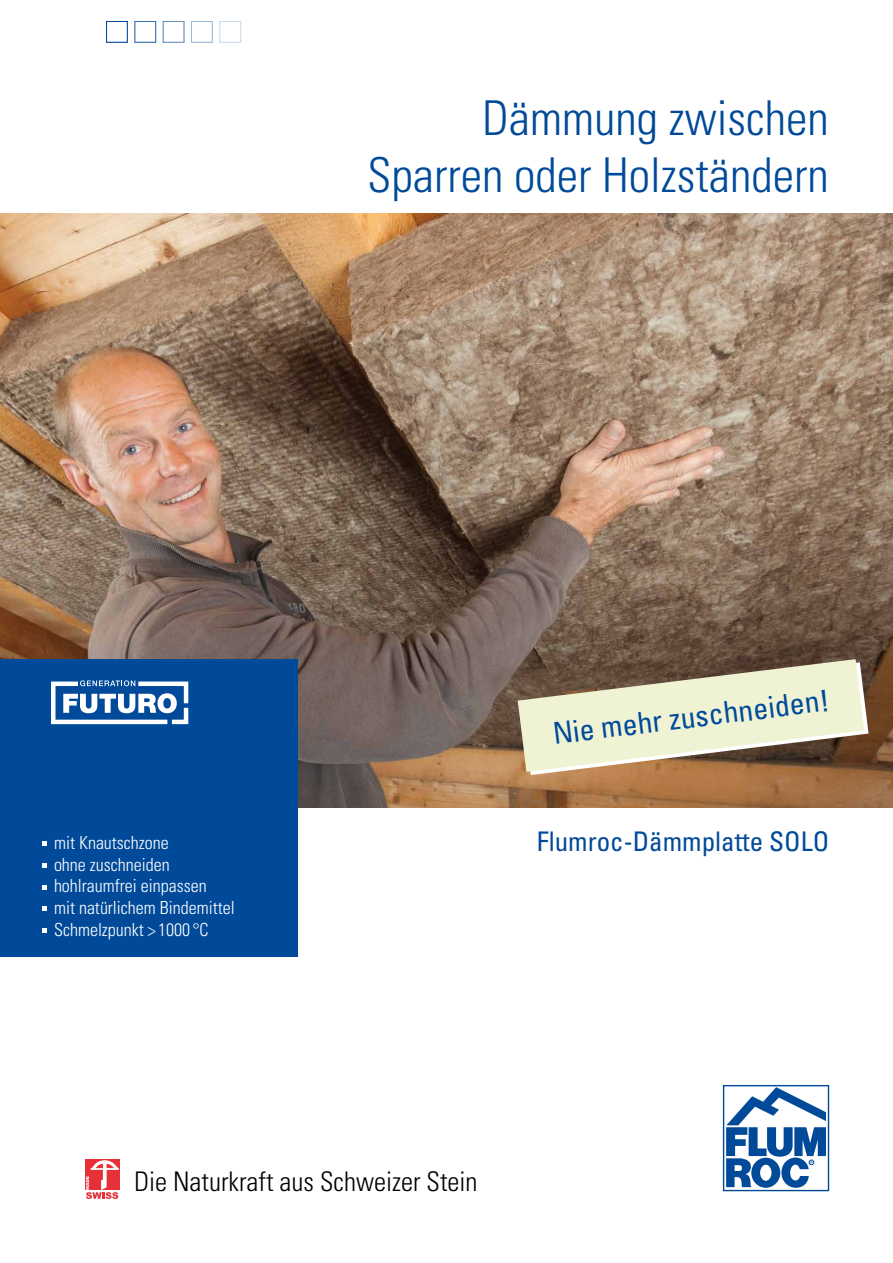
<style>
.page{position:relative;width:893px;height:1263px;background:#fff}
.page>*{position:absolute;margin:0;border:0;box-sizing:border-box;transform-origin:0 0}
.t1{font:300 condensed 48px/57px "Univers";color:#004a99;text-align:right}
.t2{font:condensed 30px "Univers";color:#004a99}
.t3{font:300 condensed 27px "Univers";color:#000}
.t4{font:condensed 27px "Univers";color:#004a99}
.t5{font:300 condensed 18px/21.6px "Univers";color:#fff}
</style>
<div class="page">
<div style="left:723px;top:1085px;width:106px;height:106px;border:1px solid #004a99"></div>
<svg style="left:726px;top:1087px;width:100px;height:101px"></svg>
<div style="left:85px;top:1159px;width:34px;height:31px;background:#e73037"></div>
<svg style="left:86px;top:1160px;width:33px;height:39px"></svg>
<div style="left:220px;top:21px;width:21px;height:22px;border:1px solid #ccdbeb"></div>
<div style="left:191px;top:21px;width:22px;height:22px;border:1px solid #99b7d6"></div>
<div style="left:163px;top:21px;width:21px;height:22px;border:1px solid #6692c2"></div>
<div style="left:135px;top:21px;width:21px;height:22px;border:1px solid #336eae"></div>
<div style="left:106px;top:21px;width:22px;height:22px;border:1px solid #004a99"></div>
<img style="left:0;top:213px;width:893px;height:595px">
<div style="left:0;top:659px;width:298px;height:298px;background:#004a99"></div>
<svg style="left:43px;top:841px;width:4px;height:5px"></svg>
<svg style="left:43px;top:863px;width:4px;height:5px"></svg>
<svg style="left:43px;top:885px;width:4px;height:4px"></svg>
<svg style="left:43px;top:906px;width:4px;height:5px"></svg>
<svg style="left:43px;top:928px;width:4px;height:4px"></svg>
<svg style="left:51px;top:680px;width:137px;height:44px"></svg>
<svg style="left:518px;top:659px;width:350px;height:116px;background:#c1b89d"></svg>
<h1 class="t1" style="left:368px;top:89px;width:463px">Dämmung zwischen<br>Sparren oder Holzständern</h1>
<h2 class="t2" style="left:551px;top:715px;width:280px;rotate:-7deg">Nie mehr zuschneiden!</h2>
<p class="t5" style="left:54px;top:832px;width:116px">mit Knautschzone</p>
<h3 class="t4" style="left:537px;top:824px;width:294px">Flumroc-Dämmplatte SOLO</h3>
<p class="t5" style="left:54px;top:853px;width:182px">ohne zuschneiden hohlraumfrei einpassen<br>mit natürlichem Bindemittel<br>Schmelzpunkt &gt; 1000 °C</p>
<h3 class="t3" style="left:134px;top:1165px;width:345px">Die Naturkraft aus Schweizer Stein</h3>
</div>
